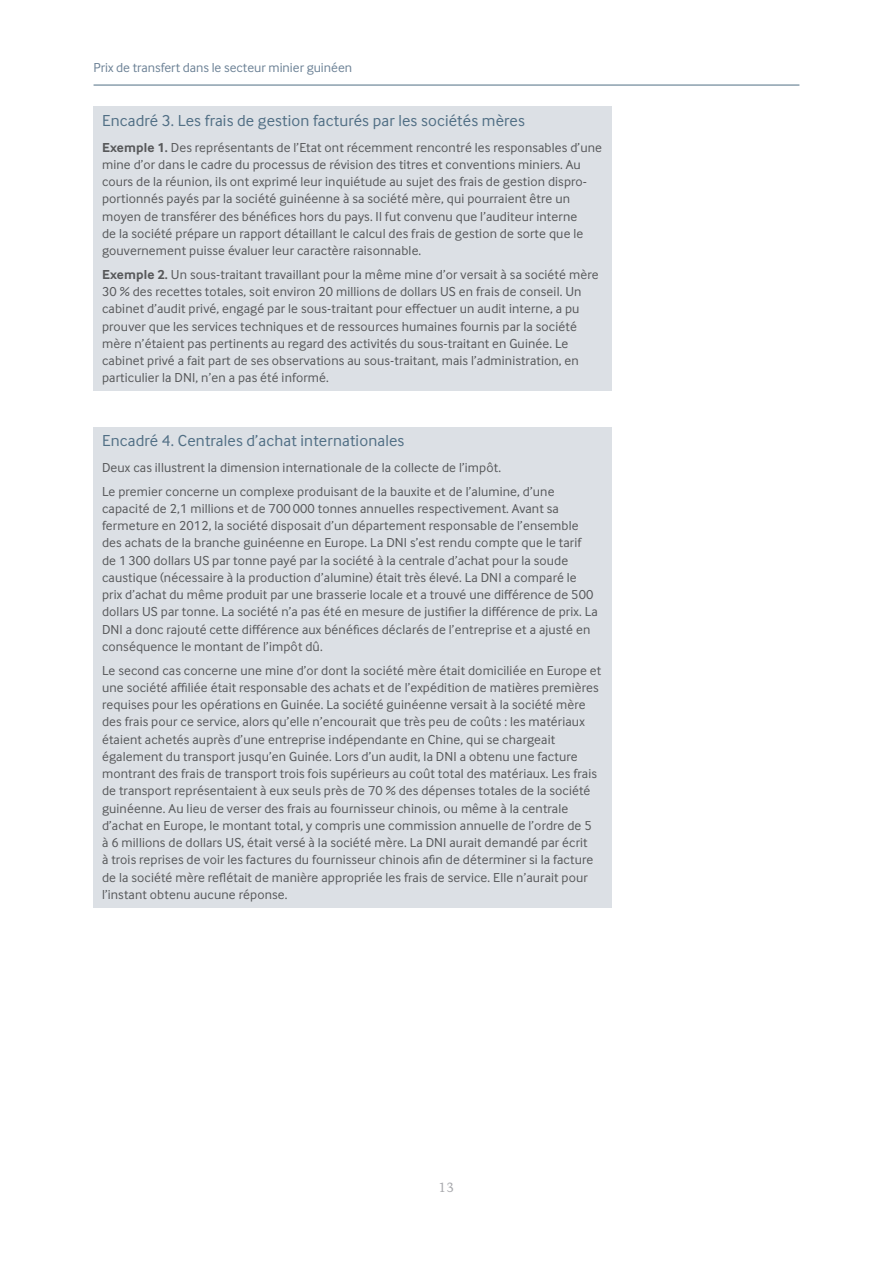
<style>
.page{position:relative;width:893px;height:1263px;background:#fff}
.page>*{position:absolute;margin:0;border:0;box-sizing:border-box;transform-origin:0 0}
.t1{font:16.5px "Inter Face";letter-spacing:.01em;color:#516f85}
.t2{font:13.5px/17.2px "Inter Face";letter-spacing:.01em;color:#57585a}
.t3{font:13.5px "Inter Face";color:#6e8397}
.t4{font:13.5px "DTL Documenta T";color:#a8a9ad}
.s1{font-weight:700}
</style>
<div class="page">
<hr style="left:94px;top:85px;width:705px;height:1px;background:#516f85">
<div style="left:94px;top:106px;width:518px;height:285px;background:#dce0e5"></div>
<div style="left:94px;top:427px;width:518px;height:480px;background:#dce0e5"></div>
<p class="t3" style="left:94px;top:60px;width:260px">Prix de transfert dans le secteur minier guinéen</p>
<p class="t1" style="left:102px;top:111px;width:424px">Encadré 3. Les frais de gestion facturés par les sociétés mères</p>
<p class="t2" style="left:102px;top:138px;width:501px"><span class="s1">Exemple 1.</span> Des représentants de l’Etat ont récemment rencontré les responsables d’une mine d’or dans le cadre du processus de révision des titres et conventions miniers. Au cours de la réunion, ils ont exprimé leur inquiétude au sujet des frais de gestion dispro&shy;portionnés payés par la société guinéenne à sa société mère, qui pourraient être un moyen de transférer des bénéfices hors du pays. Il fut convenu que l’auditeur interne<br>de la société prépare un rapport détaillant le calcul des frais de gestion de sorte que le gouvernement puisse évaluer leur caractère raisonnable.</p>
<p class="t2" style="left:102px;top:265px;width:498px"><span class="s1">Exemple 2.</span> Un sous-traitant travaillant pour la même mine d’or versait à sa société mère 30 % des recettes totales, soit environ 20 millions de dollars US en frais de conseil. Un cabinet d’audit privé, engagé par le sous-traitant pour effectuer un audit interne, a pu prouver que les services techniques et de ressources humaines fournis par la société mère n’étaient pas pertinents au regard des activités du sous-traitant en Guinée. Le cabinet privé a fait part de ses observations au sous-traitant, mais l’administration, en particulier la DNI, n’en a pas été informé.</p>
<p class="t1" style="left:102px;top:431px;width:304px">Encadré 4. Centrales d’achat internationales</p>
<p class="t2" style="left:102px;top:456px;width:454px;line-height:23.7px">Deux cas illustrent la dimension internationale de la collecte de l’impôt.<br>Le premier concerne un complexe produisant de la bauxite et de l’alumine, d’une</p>
<p class="t2" style="left:102px;top:500px;width:497px">capacité de 2,1 millions et de 700 000 tonnes annuelles respectivement. Avant sa fermeture en 2012, la société disposait d’un département responsable de l’ensemble des achats de la branche guinéenne en Europe. La DNI s’est rendu compte que le tarif de 1 300 dollars US par tonne payé par la société à la centrale d’achat pour la soude caustique (nécessaire à la production d’alumine) était très élevé. La DNI a comparé le prix d’achat du même produit par une brasserie locale et a trouvé une différence de 500 dollars US par tonne. La société n’a pas été en mesure de justifier la différence de prix. La DNI a donc rajouté cette différence aux bénéfices déclarés de l’entreprise et a ajusté en conséquence le montant de l’impôt dû.</p>
<p class="t2" style="left:102px;top:661px;width:501px">Le second cas concerne une mine d’or dont la société mère était domiciliée en Europe et une société affiliée était responsable des achats et de l’expédition de matières premières requises pour les opérations en Guinée. La société guinéenne versait à la société mère des frais pour ce service, alors qu’elle n’encourait que très peu de coûts : les matériaux étaient achetés auprès d’une entreprise indépendante en Chine, qui se chargeait également du transport jusqu’en Guinée. Lors d’un audit, la DNI a obtenu une facture montrant des frais de transport trois fois supérieurs au coût total des matériaux. Les frais de transport représentaient à eux seuls près de 70 % des dépenses totales de la société guinéenne. Au lieu de verser des frais au fournisseur chinois, ou même à la centrale d’achat en Europe, le montant total, y compris une commission annuelle de l’ordre de 5 à 6 millions de dollars US, était versé à la société mère. La DNI aurait demandé par écrit<br>à trois reprises de voir les factures du fournisseur chinois afin de déterminer si la facture de la société mère reflétait de manière appropriée les frais de service. Elle n’aurait pour l’instant obtenu aucune réponse.</p>
<p class="t4" style="left:438px;top:1180px;width:18px">13</p>
</div>
